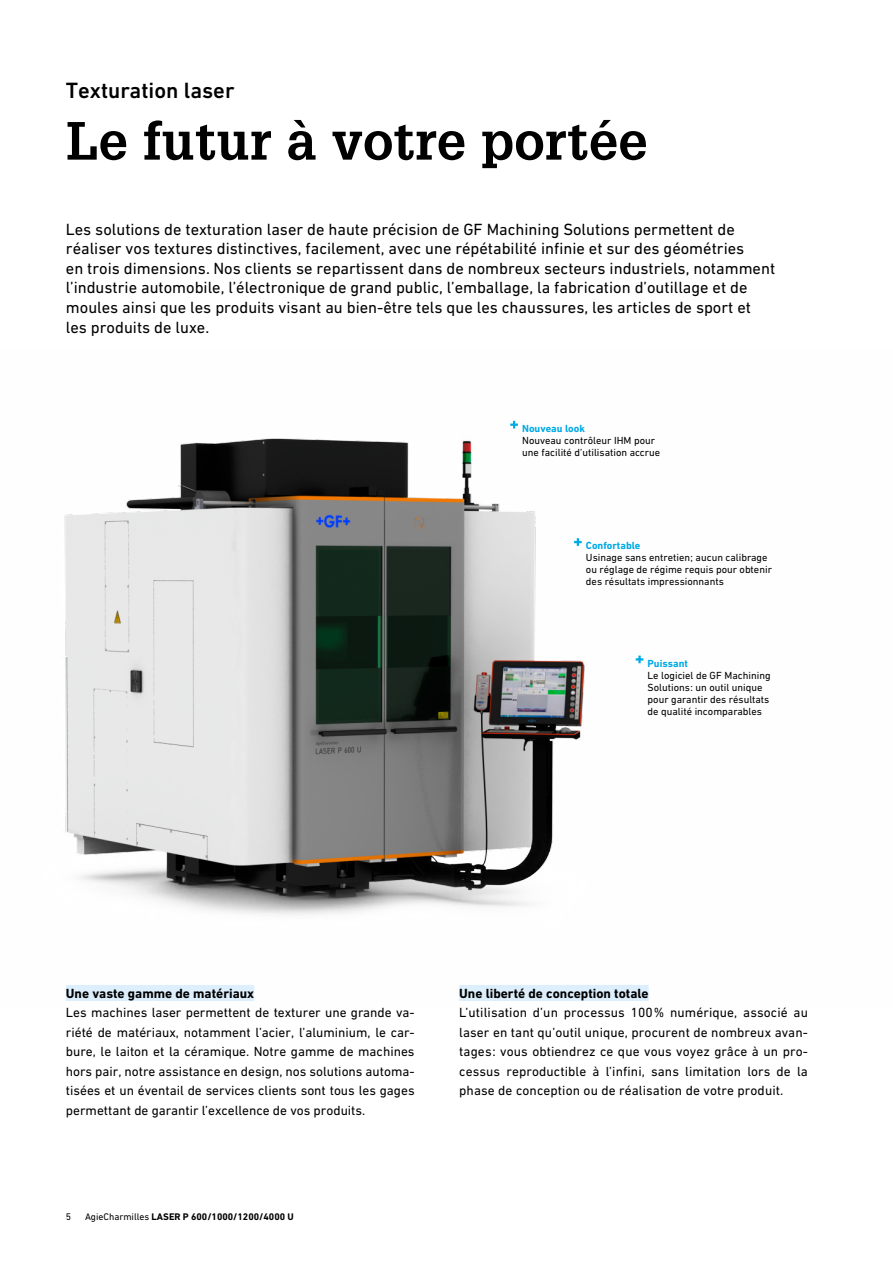
<style>
.page{position:relative;width:893px;height:1263px;background:#fff}
.page>*{position:absolute;margin:0;border:0;box-sizing:border-box;transform-origin:0 0}
.t1{font:700 52.5px "Glypha LT Pro";letter-spacing:.005em;color:#000}
.t2{font:500 22.5px "DIN Next W1 G";color:#000}
.t3{font:16.5px/19.5px "DIN Next W1 G";color:#000}
.t4{font:13.5px/19.5px "DIN Next W1 G";color:#000;text-align:justify}
.t5{font:700 13.5px "DIN Next W1 G";color:#000}
.t6{font:10.5px/12px "DIN Next W1 G";color:#000}
.t7{font:700 10.5px "DIN Next W1 G";color:#00aae5}
.t8{font:700 9.75px "DIN Next W1 G";color:#000}
.t9{font:9.75px "DIN Next W1 G";color:#000}
.s1{font-weight:400}
</style>
<div class="page">
<img style="left:64px;top:420px;width:580px;height:495px">
<div style="left:459px;top:985px;width:190px;height:16px;background:#ddeffc"></div>
<div style="left:66px;top:985px;width:188px;height:16px;background:#ddeffc"></div>
<svg style="left:510px;top:421px;width:8px;height:7px"></svg>
<svg style="left:574px;top:538px;width:8px;height:8px"></svg>
<svg style="left:636px;top:656px;width:7px;height:7px"></svg>
<h2 class="t2" style="left:66px;top:77px;width:170px">Texturation laser</h2>
<h1 class="t1" style="left:66px;top:108px;width:583px">Le futur à votre portée</h1>
<p class="t3" style="left:66px;top:219px;width:711px">Les solutions de texturation laser de haute précision de GF Machining Solutions permettent de réaliser vos textures distinctives, facilement, avec une répétabilité infinie et sur des géométries<br>en trois dimensions. Nos clients se repartissent dans de nombreux secteurs industriels, notamment l’industrie automobile, l’électronique de grand public, l’emballage, la fabrication d’outillage et de moules ainsi que les produits visant au bien-être tels que les chaussures, les articles de sport et les produits de luxe.</p>
<p class="t7" style="left:522px;top:422px;width:64px">Nouveau look</p>
<p class="t6" style="left:522px;top:434px;width:140px">Nouveau contrôleur IHM pour une facilité d’utilisation accrue</p>
<p class="t7" style="left:586px;top:539px;width:56px">Confortable</p>
<p class="t6" style="left:586px;top:551px;width:187px">Usinage sans entretien; aucun calibrage ou réglage de régime requis pour obtenir des résultats impressionnants</p>
<p class="t7" style="left:648px;top:657px;width:42px">Puissant</p>
<p class="t6" style="left:648px;top:669px;width:125px">Le logiciel de GF Machining<br>Solutions: un outil unique pour garantir des résultats de qualité incomparables</p>
<p class="t5" style="left:66px;top:985px;width:190px">Une vaste gamme de matériaux</p>
<p class="t4" style="left:66px;top:1003px;width:350px">Les machines laser permettent de texturer une grande va&shy;riété de matériaux, notamment l’acier, l’aluminium, le car&shy;bure, le laiton et la céramique. Notre gamme de machines hors pair, notre assistance en design, nos solutions automa&shy;tisées et un éventail de services clients sont tous les gages permettant de garantir l’excellence de vos produits.</p>
<p class="t9" style="left:66px;top:1211px;width:7px">5</p>
<p class="t8" style="left:85px;top:1211px;width:210px"><span class="s1">AgieCharmilles</span> LASER P 600/1000/1200/4000 U</p>
<p class="t5" style="left:459px;top:985px;width:191px">Une liberté de conception totale</p>
<p class="t4" style="left:459px;top:1003px;width:350px">L’utilisation d’un processus 100% numérique, associé au laser en tant qu’outil unique, procurent de nombreux avan&shy;tages: vous obtiendrez ce que vous voyez grâce à un pro&shy;cessus reproductible à l’infini, sans limitation lors de la phase de conception ou de réalisation de votre produit.</p>
</div>
